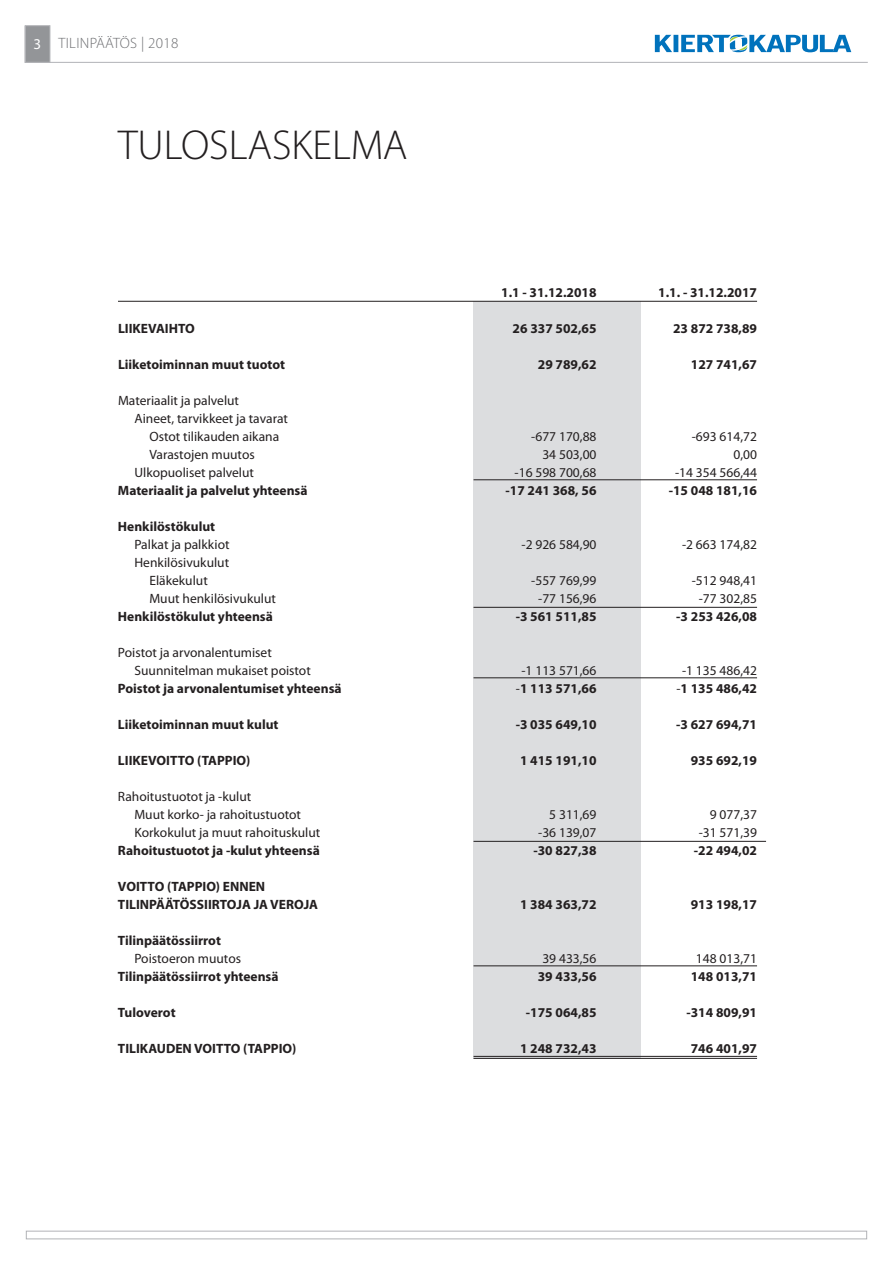
<style>
.page{position:relative;width:893px;height:1263px;background:#fff}
.page>*{position:absolute;margin:0;border:0;box-sizing:border-box;transform-origin:0 0}
.t1{font:300 42px "Myriad Pro";color:#231f20}
.t2{font:300 15px "Myriad Pro";letter-spacing:.02em;color:#6c6d70}
.t3{font:700 13.5px/18px "Myriad Pro";color:#231f20}
.t4{font:13.5px/18px "Myriad Pro";color:#231f20}
.s1{font-weight:400;color:#fff}
.s2{font-weight:400}
</style>
<div class="page">
<div style="left:26px;top:1231px;width:841px;height:8px;border:1px solid #b2b3b7"></div>
<div style="left:474px;top:301px;width:167px;height:758px;background:#dcdddf"></div>
<hr style="left:118px;top:301px;width:639px;height:1px;background:#231f20">
<hr style="left:473px;top:479px;width:284px;height:1px;background:#231f20">
<hr style="left:473px;top:607px;width:284px;height:1px;background:#231f20">
<hr style="left:473px;top:677px;width:284px;height:1px;background:#231f20">
<hr style="left:473px;top:841px;width:293px;height:1px;background:#231f20">
<hr style="left:473px;top:965px;width:284px;height:1px;background:#231f20">
<hr style="left:473px;top:1056px;width:284px;height:1px;background:#231f20">
<hr style="left:473px;top:1058px;width:284px;height:1px;background:#231f20">
<svg style="left:24px;top:25px;width:844px;height:38px"></svg>
<p class="t2" style="left:33px;top:35px;width:146px"><span class="s1">3</span> TILINPÄÄTÖS | 2018</p>
<h1 class="t1" style="left:118px;top:122px;width:291px">TULOSLASKELMA</h1>
<p class="t3" style="left:501px;top:283px;width:97px">1.1 - 31.12.2018</p>
<p class="t3" style="left:658px;top:283px;width:100px">1.1. - 31.12.2017</p>
<p class="t3" style="left:118px;top:319px;width:78px">LIIKEVAIHTO</p>
<p class="t3" style="left:513px;top:319px;width:85px">26 337 502,65</p>
<p class="t3" style="left:673px;top:319px;width:85px">23 872 738,89</p>
<p class="t3" style="left:118px;top:355px;width:169px">Liiketoiminnan muut tuotot</p>
<p class="t3" style="left:538px;top:355px;width:60px">29 789,62</p>
<p class="t3" style="left:691px;top:355px;width:68px">127 741,67</p>
<p class="t4" style="left:118px;top:391px;width:123px">Materiaalit ja palvelut</p>
<p class="t4" style="left:134px;top:409px;width:155px">Aineet, tarvikkeet ja tavarat</p>
<p class="t4" style="left:149px;top:427px;width:131px">Ostot tilikauden aikana</p>
<p class="t4" style="left:531px;top:427px;width:67px">-677 170,88</p>
<p class="t4" style="left:692px;top:427px;width:67px">-693 614,72</p>
<p class="t4" style="left:149px;top:445px;width:107px">Varastojen muutos</p>
<p class="t4" style="left:542px;top:445px;width:56px">34 503,00</p>
<p class="t4" style="left:733px;top:445px;width:25px">0,00</p>
<p class="t4" style="left:134px;top:463px;width:121px">Ulkopuoliset palvelut</p>
<p class="t4" style="left:515px;top:463px;width:83px">-16 598 700,68</p>
<p class="t4" style="left:675px;top:463px;width:83px">-14 354 566,44</p>
<p class="t3" style="left:118px;top:481px;width:191px">Materiaalit ja palvelut yhteensä</p>
<p class="t3" style="left:506px;top:481px;width:92px">-17 241 368, 56</p>
<p class="t3" style="left:669px;top:481px;width:90px">-15 048 181,16</p>
<p class="t3" style="left:118px;top:517px;width:99px">Henkilöstökulut</p>
<p class="t4" style="left:134px;top:535px;width:97px">Palkat ja palkkiot</p>
<p class="t4" style="left:521px;top:535px;width:76px">-2 926 584,90</p>
<p class="t4" style="left:682px;top:535px;width:76px">-2 663 174,82</p>
<p class="t4" style="left:134px;top:553px;width:96px;text-align:center">Henkilösivukulut<br>Eläkekulut</p>
<p class="t4" style="left:531px;top:571px;width:67px">-557 769,99</p>
<p class="t4" style="left:692px;top:571px;width:67px">-512 948,41</p>
<p class="t4" style="left:149px;top:589px;width:128px">Muut henkilösivukulut</p>
<p class="t4" style="left:538px;top:589px;width:60px">-77 156,96</p>
<p class="t4" style="left:699px;top:589px;width:60px">-77 302,85</p>
<p class="t3" style="left:118px;top:607px;width:156px">Henkilöstökulut yhteensä</p>
<p class="t3" style="left:516px;top:607px;width:82px">-3 561 511,85</p>
<p class="t3" style="left:676px;top:607px;width:82px">-3 253 426,08</p>
<p class="t4" style="left:134px;top:643px;width:178px;text-indent:-16px">Poistot ja arvonalentumiset<br>Suunnitelman mukaiset poistot</p>
<p class="t4" style="left:521px;top:661px;width:76px">-1 113 571,66</p>
<p class="t4" style="left:682px;top:661px;width:76px">-1 135 486,42</p>
<p class="t3" style="left:118px;top:679px;width:225px">Poistot ja arvonalentumiset yhteensä</p>
<p class="t3" style="left:516px;top:679px;width:82px"><span class="s2">-</span>1 113 571,66</p>
<p class="t3" style="left:676px;top:679px;width:82px"><span class="s2">-</span>1 135 486,42</p>
<p class="t3" style="left:118px;top:715px;width:162px">Liiketoiminnan muut kulut</p>
<p class="t3" style="left:516px;top:715px;width:82px">-3 035 649,10</p>
<p class="t3" style="left:676px;top:715px;width:82px">-3 627 694,71</p>
<p class="t3" style="left:118px;top:751px;width:134px">LIIKEVOITTO (TAPPIO)</p>
<p class="t3" style="left:520px;top:751px;width:78px">1 415 191,10</p>
<p class="t3" style="left:691px;top:751px;width:68px">935 692,19</p>
<p class="t4" style="left:134px;top:787px;width:168px;text-indent:-16px">Rahoitustuotot ja -kulut<br>Muut korko- ja rahoitustuotot</p>
<p class="t4" style="left:549px;top:805px;width:49px">5 311,69</p>
<p class="t4" style="left:710px;top:805px;width:49px">9 077,37</p>
<p class="t4" style="left:134px;top:823px;width:187px">Korkokulut ja muut rahoituskulut</p>
<p class="t4" style="left:538px;top:823px;width:60px">-36 139,07</p>
<p class="t4" style="left:699px;top:823px;width:60px">-31 571,39</p>
<p class="t3" style="left:118px;top:841px;width:203px">Rahoitustuotot ja -kulut yhteensä</p>
<p class="t3" style="left:533px;top:841px;width:65px">-30 827,38</p>
<p class="t3" style="left:694px;top:841px;width:65px">-22 494,02</p>
<p class="t3" style="left:118px;top:877px;width:202px">VOITTO (TAPPIO) ENNEN<br>TILINPÄÄTÖSSIIRTOJA JA VEROJA</p>
<p class="t3" style="left:520px;top:895px;width:78px">1 384 363,72</p>
<p class="t3" style="left:691px;top:895px;width:68px">913 198,17</p>
<p class="t3" style="left:118px;top:931px;width:105px">Tilinpäätössiirrot</p>
<p class="t4" style="left:134px;top:949px;width:108px">Poistoeron muutos</p>
<p class="t4" style="left:542px;top:949px;width:56px">39 433,56</p>
<p class="t4" style="left:696px;top:949px;width:63px">148 013,71</p>
<p class="t3" style="left:118px;top:967px;width:162px">Tilinpäätössiirrot yhteensä</p>
<p class="t3" style="left:538px;top:967px;width:60px">39 433,56</p>
<p class="t3" style="left:691px;top:967px;width:68px">148 013,71</p>
<p class="t3" style="left:118px;top:1003px;width:59px">Tuloverot</p>
<p class="t3" style="left:526px;top:1003px;width:72px">-175 064,85</p>
<p class="t3" style="left:686px;top:1003px;width:72px">-314 809,91</p>
<p class="t3" style="left:118px;top:1039px;width:180px">TILIKAUDEN VOITTO (TAPPIO)</p>
<p class="t3" style="left:520px;top:1039px;width:78px">1 248 732,43</p>
<p class="t3" style="left:691px;top:1039px;width:68px">746 401,97</p>
</div>
